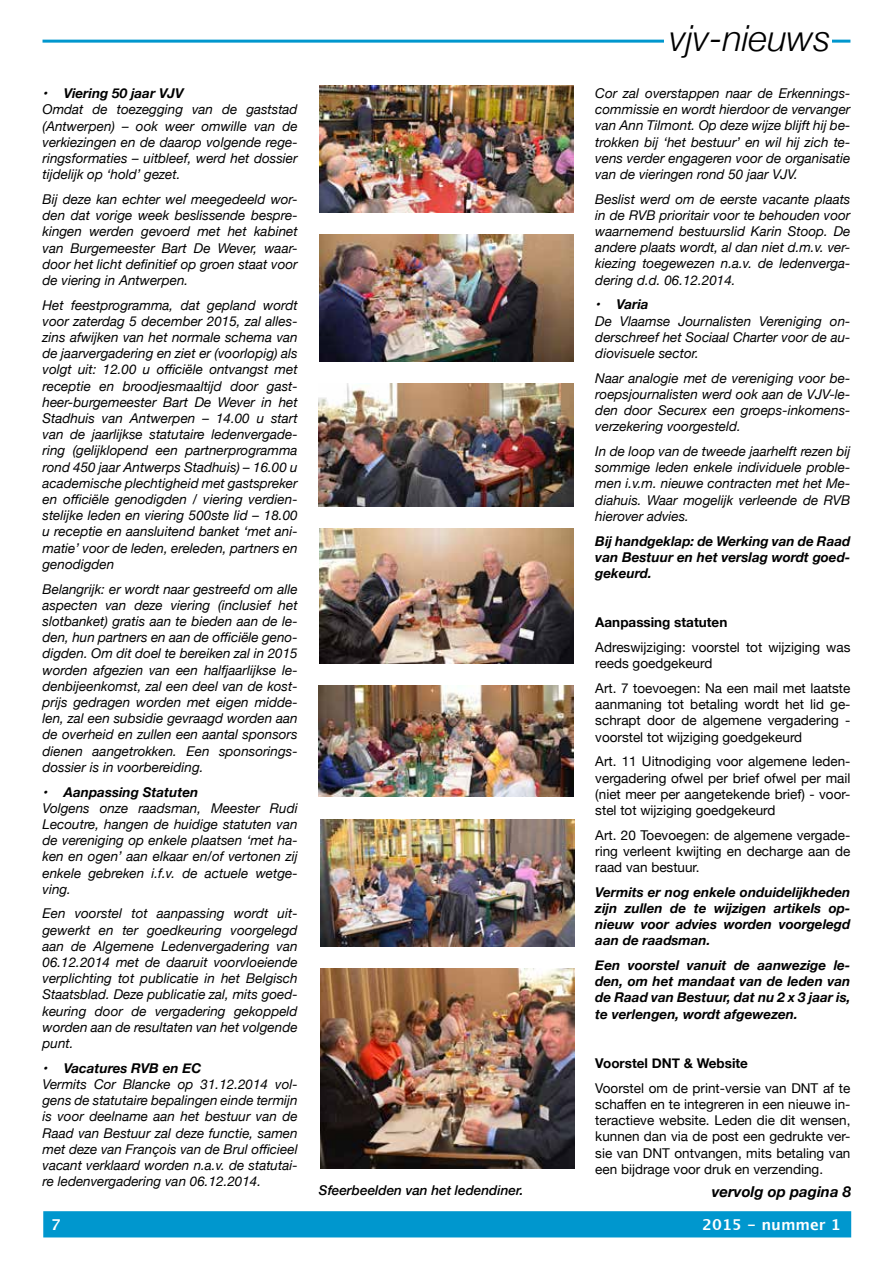
<style>
.page{position:relative;width:893px;height:1263px;background:#fff}
.page>*{position:absolute;margin:0;border:0;box-sizing:border-box;transform-origin:0 0}
.t1{font:italic 300 36px "Helvetica Neue";color:#000}
.t2{font:italic 700 15px "Helvetica Neue";color:#000}
.t3{font:700 15px "Lucida Grande";color:#fff}
.t4{font:italic 13.5px/16.2px "Helvetica Neue";color:#000;text-align:justify}
.t5{font:13.5px/16.2px "Helvetica Neue";color:#000;text-align:justify}
.t6{font:italic 700 13.5px/16.2px "Helvetica Neue";color:#000;text-align:justify}
.t7{font:700 13.5px "Helvetica Neue";color:#000}
.t8{font:italic 500 13.5px "Helvetica Neue";color:#000}
</style>
<div class="page">
<div style="left:43px;top:1211px;width:808px;height:26px;background:#0097ce;border:2px solid #0097ce"></div>
<hr style="left:43px;top:40px;width:807px;height:3px;background:#0097ce">
<div style="left:664px;top:24px;width:168px;height:30px;background:#fff"></div>
<img style="left:319px;top:686px;width:254px;height:111px">
<img style="left:320px;top:819px;width:254px;height:127px">
<img style="left:320px;top:968px;width:255px;height:200px">
<img style="left:319px;top:384px;width:254px;height:122px">
<img style="left:319px;top:234px;width:255px;height:127px">
<img style="left:319px;top:85px;width:255px;height:127px">
<img style="left:319px;top:529px;width:255px;height:134px">
<p class="t6" style="left:43px;top:86px;width:143px">• Viering 50 jaar VJV</p>
<p class="t4" style="left:43px;top:102px;width:257px">Omdat de toezegging van de gaststad (Antwerpen) – ook weer omwille van de verkiezingen en de daarop volgende rege&shy;ringsformaties – uitbleef, werd het dossier tijdelijk op ‘hold’ gezet.</p>
<p class="t4" style="left:43px;top:192px;width:257px">Bij deze kan echter wel meegedeeld wor&shy;den dat vorige week beslissende bespre&shy;kingen werden gevoerd met het kabinet van Burgemeester Bart De Wever, waar&shy;door het licht definitief op groen staat voor de viering in Antwerpen.</p>
<p class="t4" style="left:43px;top:297px;width:257px">Het feestprogramma, dat gepland wordt voor zaterdag 5 december 2015, zal alles&shy;zins afwijken van het normale schema van de jaarvergadering en ziet er (voorlopig) als volgt uit: 12.00 u officiële ontvangst met receptie en broodjesmaaltijd door gast&shy;heer-burgemeester Bart De Wever in het Stadhuis van Antwerpen – 14.00 u start van de jaarlijkse statutaire ledenvergade&shy;ring (gelijklopend een partnerprogramma rond 450 jaar Antwerps Stadhuis) – 16.00 u academische plechtigheid met gastspreker en officiële genodigden / viering verdien&shy;stelijke leden en viering 500ste lid – 18.00 u receptie en aansluitend banket ‘met ani&shy;matie’ voor de leden, ereleden, partners en genodigden</p>
<p class="t4" style="left:43px;top:581px;width:257px">Belangrijk: er wordt naar gestreefd om alle aspecten van deze viering (inclusief het slotbanket) gratis aan te bieden aan de le&shy;den, hun partners en aan de officiële geno&shy;digden. Om dit doel te bereiken zal in 2015 worden afgezien van een halfjaarlijkse le&shy;denbijeenkomst, zal een deel van de kost&shy;prijs gedragen worden met eigen midde&shy;len, zal een subsidie gevraagd worden aan de overheid en zullen een aantal sponsors dienen aangetrokken. Een sponsorings&shy;dossier is in voorbereiding.</p>
<p class="t6" style="left:43px;top:784px;width:157px">• Aanpassing Statuten</p>
<p class="t4" style="left:43px;top:800px;width:257px">Volgens onze raadsman, Meester Rudi Lecoutre, hangen de huidige statuten van de vereniging op enkele plaatsen ‘met ha&shy;ken en ogen’ aan elkaar en/of vertonen zij enkele gebreken i.f.v. de actuele wetge&shy;ving.</p>
<p class="t4" style="left:43px;top:906px;width:257px">Een voorstel tot aanpassing wordt uit&shy;gewerkt en ter goedkeuring voorgelegd aan de Algemene Ledenvergadering van 06.12.2014 met de daaruit voorvloeiende verplichting tot publicatie in het Belgisch Staatsblad. Deze publicatie zal, mits goed&shy;keuring door de vergadering gekoppeld worden aan de resultaten van het volgende punt.</p>
<p class="t6" style="left:43px;top:1060px;width:161px">• Vacatures RVB en EC</p>
<p class="t4" style="left:43px;top:1077px;width:257px">Vermits Cor Blancke op 31.12.2014 vol&shy;gens de statutaire bepalingen einde termijn is voor deelname aan het bestuur van de Raad van Bestuur zal deze functie, samen met deze van François van de Brul officieel vacant verklaard worden n.a.v. de statutai&shy;re ledenvergadering van 06.12.2014.</p>
<p class="t8" style="left:319px;top:1178px;width:206px">Sfeerbeelden van het ledendiner.</p>
<h1 class="t1" style="left:669px;top:9px;width:163px">vjv-nieuws</h1>
<p class="t4" style="left:595px;top:86px;width:257px">Cor zal overstappen naar de Erkennings&shy;commissie en wordt hierdoor de vervanger van Ann Tilmont. Op deze wijze blijft hij be&shy;trokken bij ‘het bestuur’ en wil hij zich te&shy;vens verder engageren voor de organisatie van de vieringen rond 50 jaar VJV.</p>
<p class="t4" style="left:595px;top:192px;width:257px">Beslist werd om de eerste vacante plaats in de RVB prioritair voor te behouden voor waarnemend bestuurslid Karin Stoop. De andere plaats wordt, al dan niet d.m.v. ver&shy;kiezing toegewezen n.a.v. de ledenverga&shy;dering d.d. 06.12.2014.</p>
<p class="t6" style="left:595px;top:297px;width:55px">• Varia</p>
<p class="t4" style="left:595px;top:313px;width:257px">De Vlaamse Journalisten Vereniging on&shy;derschreef het Sociaal Charter voor de au&shy;diovisuele sector.</p>
<p class="t4" style="left:595px;top:371px;width:257px">Naar analogie met de vereniging voor be&shy;roepsjournalisten werd ook aan de VJV-le&shy;den door Securex een groeps-inkomens&shy;verzekering voorgesteld.</p>
<p class="t4" style="left:595px;top:444px;width:257px">In de loop van de tweede jaarhelft rezen bij sommige leden enkele individuele proble&shy;men i.v.m. nieuwe contracten met het Me&shy;diahuis. Waar mogelijk verleende de RVB hierover advies.</p>
<p class="t6" style="left:595px;top:533px;width:257px">Bij handgeklap: de Werking van de Raad van Bestuur en het verslag wordt goed&shy;gekeurd.</p>
<p class="t7" style="left:595px;top:612px;width:134px">Aanpassing statuten</p>
<p class="t5" style="left:595px;top:640px;width:257px">Adreswijziging: voorstel tot wijziging was reeds goedgekeurd</p>
<p class="t5" style="left:595px;top:681px;width:257px">Art. 7 toevoegen: Na een mail met laatste aanmaning tot betaling wordt het lid ge&shy;schrapt door de algemene vergadering - voorstel tot wijziging goedgekeurd</p>
<p class="t5" style="left:595px;top:754px;width:257px">Art. 11 Uitnodiging voor algemene leden&shy;vergadering ofwel per brief ofwel per mail (niet meer per aangetekende brief) - voor&shy;stel tot wijziging goedgekeurd</p>
<p class="t5" style="left:595px;top:827px;width:257px">Art. 20 Toevoegen: de algemene vergade&shy;ring verleent kwijting en decharge aan de raad van bestuur.</p>
<p class="t6" style="left:595px;top:884px;width:257px">Vermits er nog enkele onduidelijkheden zijn zullen de te wijzigen artikels op&shy;nieuw voor advies worden voorgelegd aan de raadsman.</p>
<p class="t6" style="left:595px;top:957px;width:257px">Een voorstel vanuit de aanwezige le&shy;den, om het mandaat van de leden van de Raad van Bestuur, dat nu 2 x 3 jaar is, te verlengen, wordt afgewezen.</p>
<p class="t7" style="left:595px;top:1053px;width:154px">Voorstel DNT &amp; Website</p>
<p class="t5" style="left:595px;top:1081px;width:257px">Voorstel om de print-versie van DNT af te schaffen en te integreren in een nieuwe in&shy;teractieve website. Leden die dit wensen, kunnen dan via de post een gedrukte ver&shy;sie van DNT ontvangen, mits betaling van een bijdrage voor druk en verzending.</p>
<p class="t2" style="left:712px;top:1180px;width:141px">vervolg op pagina 8</p>
<p class="t3" style="left:51px;top:1213px;width:11px">7</p>
<p class="t3" style="left:702px;top:1213px;width:140px">2015 - nummer 1</p>
</div>
